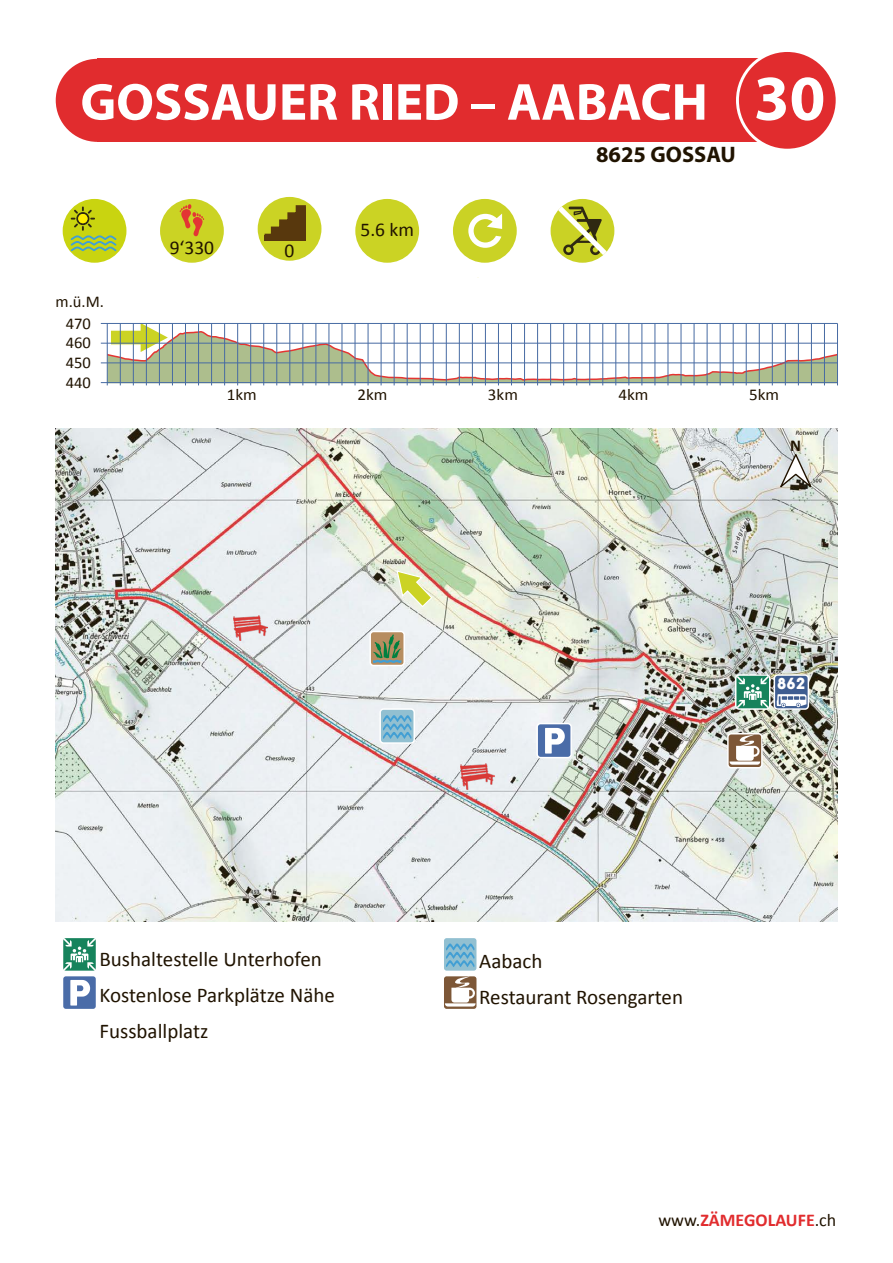
<style>
.page{position:relative;width:893px;height:1263px;background:#fff}
.page>*{position:absolute;margin:0;border:0;box-sizing:border-box;transform-origin:0 0}
.t1{font:700 52.5px "Myriad Pro";color:#fff}
.t2{font:700 22.5px "Myriad Pro";color:#201300}
.t3{font:21px/36px "Calibri";color:#201300}
.t4{font:19.5px "Calibri";color:#201300}
.t5{font:700 18px "Calibri";color:#e12c2e}
.t6{font:700 16.65px "Calibri";color:#201300}
.t7{font:16.5px/19.8px "Calibri";color:#201300}
.t8{font:15px "COCOGOOSE";color:#fff}
.s1{font-size:64.5px}
.s2{font-weight:400;color:#201300}
</style>
<div class="page">
<img style="left:55px;top:428px;width:783px;height:494px">
<svg style="left:777px;top:451px;width:36px;height:41px"></svg>
<div style="left:62px;top:937px;width:35px;height:35px;border:2px solid #fff;border-radius:3px"></div>
<svg style="left:63px;top:938px;width:33px;height:32px"></svg>
<div style="left:735px;top:674px;width:35px;height:36px;border:2px solid #fff;border-radius:3px"></div>
<svg style="left:737px;top:676px;width:32px;height:32px"></svg>
<svg style="left:238px;top:568px;width:213px;height:176px;background:#dde1df"></svg>
<div style="left:443px;top:937px;width:34px;height:34px;background:#92c0d1;border-radius:3px"></div>
<div style="left:442px;top:937px;width:36px;height:35px;border:2px solid #fff;border-radius:3px"></div>
<svg style="left:446px;top:943px;width:29px;height:24px"></svg>
<div style="left:774px;top:675px;width:34px;height:34px;background:#3e5d91;border-radius:3px"></div>
<div style="left:774px;top:674px;width:35px;height:36px;border:2px solid #fff;border-radius:3px"></div>
<svg style="left:777px;top:694px;width:29px;height:13px"></svg>
<div style="left:727px;top:733px;width:36px;height:35px;border:2px solid #fff;border-radius:3px"></div>
<svg style="left:729px;top:734px;width:31px;height:31px"></svg>
<svg style="left:443px;top:975px;width:34px;height:34px"></svg>
<div style="left:442px;top:975px;width:36px;height:35px;border:2px solid #fff;border-radius:3px"></div>
<svg style="left:445px;top:976px;width:31px;height:30px"></svg>
<img style="left:234px;top:615px;width:34px;height:25px">
<img style="left:461px;top:764px;width:34px;height:25px">
<div style="left:62px;top:975px;width:35px;height:34px;background:#4a6ca8;border-radius:3px"></div>
<div style="left:62px;top:975px;width:35px;height:35px;border:2px solid #fff;border-radius:3px"></div>
<svg style="left:70px;top:980px;width:20px;height:25px"></svg>
<div style="left:537px;top:723px;width:34px;height:35px;background:#4a6ca8;border-radius:3px"></div>
<div style="left:536px;top:723px;width:36px;height:35px;border:2px solid #fff;border-radius:3px"></div>
<svg style="left:545px;top:728px;width:20px;height:25px"></svg>
<div style="left:355px;top:199px;width:64px;height:64px;background:#cbd324;border-radius:50%"></div>
<div style="left:160px;top:199px;width:64px;height:64px;background:#cbd324;border-radius:50%"></div>
<svg style="left:180px;top:204px;width:24px;height:32px"></svg>
<div style="left:258px;top:197px;width:63px;height:64px;background:#cbd324;border-radius:50%"></div>
<svg style="left:261px;top:203px;width:49px;height:37px"></svg>
<div style="left:265px;top:235px;width:41px;height:6px;background:#58380d"></div>
<div style="left:274px;top:229px;width:32px;height:7px;background:#58380d"></div>
<div style="left:282px;top:222px;width:24px;height:9px;background:#58380d"></div>
<div style="left:290px;top:214px;width:16px;height:10px;background:#58380d"></div>
<div style="left:298px;top:207px;width:8px;height:9px;background:#58380d"></div>
<div style="left:551px;top:199px;width:63px;height:64px;background:#cad225;border-radius:50%"></div>
<svg style="left:558px;top:207px;width:49px;height:48px"></svg>
<div style="left:453px;top:199px;width:64px;height:64px;background:#cad225;border-radius:50%"></div>
<svg style="left:468px;top:214px;width:34px;height:34px"></svg>
<div style="left:63px;top:199px;width:63px;height:64px;background:#c9d410;border-radius:50%"></div>
<svg style="left:71px;top:206px;width:46px;height:45px"></svg>
<div style="left:78px;top:214px;width:10px;height:9px;background:#ffed00;border-radius:50%"></div>
<svg style="left:106px;top:324px;width:731px;height:58px"></svg>
<hr style="left:101px;top:382px;width:736px;height:1px;background:#476ba3">
<hr style="left:101px;top:363px;width:736px;height:1px;background:#476ba3">
<hr style="left:101px;top:343px;width:736px;height:1px;background:#476ba3">
<hr style="left:107px;top:323px;width:1px;height:62px;background:#476ba3">
<hr style="left:159px;top:323px;width:1px;height:62px;background:#476ba3">
<hr style="left:211px;top:323px;width:1px;height:62px;background:#476ba3">
<hr style="left:720px;top:323px;width:1px;height:62px;background:#476ba3">
<hr style="left:133px;top:323px;width:1px;height:62px;background:#476ba3">
<hr style="left:185px;top:323px;width:1px;height:62px;background:#476ba3">
<hr style="left:368px;top:323px;width:1px;height:62px;background:#476ba3">
<hr style="left:576px;top:323px;width:1px;height:62px;background:#476ba3">
<hr style="left:329px;top:323px;width:1px;height:62px;background:#476ba3">
<hr style="left:316px;top:323px;width:1px;height:62px;background:#476ba3">
<hr style="left:433px;top:323px;width:1px;height:62px;background:#476ba3">
<hr style="left:290px;top:323px;width:1px;height:62px;background:#476ba3">
<hr style="left:407px;top:323px;width:1px;height:62px;background:#476ba3">
<hr style="left:263px;top:323px;width:1px;height:62px;background:#476ba3">
<hr style="left:381px;top:323px;width:1px;height:62px;background:#476ba3">
<hr style="left:237px;top:323px;width:1px;height:62px;background:#476ba3">
<hr style="left:120px;top:323px;width:1px;height:62px;background:#476ba3">
<hr style="left:172px;top:323px;width:1px;height:62px;background:#476ba3">
<hr style="left:524px;top:323px;width:1px;height:62px;background:#476ba3">
<hr style="left:146px;top:323px;width:1px;height:62px;background:#476ba3">
<hr style="left:459px;top:323px;width:1px;height:62px;background:#476ba3">
<hr style="left:303px;top:323px;width:1px;height:62px;background:#476ba3">
<hr style="left:420px;top:323px;width:1px;height:62px;background:#476ba3">
<hr style="left:277px;top:323px;width:1px;height:62px;background:#476ba3">
<hr style="left:772px;top:323px;width:1px;height:62px;background:#476ba3">
<hr style="left:394px;top:323px;width:1px;height:62px;background:#476ba3">
<hr style="left:250px;top:323px;width:1px;height:62px;background:#476ba3">
<hr style="left:355px;top:323px;width:1px;height:62px;background:#476ba3">
<hr style="left:224px;top:323px;width:1px;height:62px;background:#476ba3">
<hr style="left:342px;top:323px;width:1px;height:62px;background:#476ba3">
<hr style="left:198px;top:323px;width:1px;height:62px;background:#476ba3">
<hr style="left:668px;top:323px;width:1px;height:62px;background:#476ba3">
<hr style="left:101px;top:323px;width:736px;height:1px;background:#476ba3">
<hr style="left:837px;top:323px;width:1px;height:62px;background:#476ba3">
<hr style="left:694px;top:323px;width:1px;height:62px;background:#476ba3">
<hr style="left:602px;top:323px;width:1px;height:62px;background:#476ba3">
<hr style="left:629px;top:323px;width:1px;height:62px;background:#476ba3">
<hr style="left:446px;top:323px;width:1px;height:62px;background:#476ba3">
<hr style="left:746px;top:323px;width:1px;height:62px;background:#476ba3">
<hr style="left:642px;top:323px;width:1px;height:62px;background:#476ba3">
<hr style="left:550px;top:323px;width:1px;height:62px;background:#476ba3">
<hr style="left:472px;top:323px;width:1px;height:62px;background:#476ba3">
<hr style="left:785px;top:323px;width:1px;height:62px;background:#476ba3">
<hr style="left:707px;top:323px;width:1px;height:62px;background:#476ba3">
<hr style="left:563px;top:323px;width:1px;height:62px;background:#476ba3">
<hr style="left:485px;top:323px;width:1px;height:62px;background:#476ba3">
<hr style="left:511px;top:323px;width:1px;height:62px;background:#476ba3">
<hr style="left:759px;top:323px;width:1px;height:62px;background:#476ba3">
<hr style="left:655px;top:323px;width:1px;height:62px;background:#476ba3">
<hr style="left:824px;top:323px;width:1px;height:62px;background:#476ba3">
<hr style="left:681px;top:323px;width:1px;height:62px;background:#476ba3">
<hr style="left:589px;top:323px;width:1px;height:62px;background:#476ba3">
<hr style="left:498px;top:323px;width:1px;height:62px;background:#476ba3">
<hr style="left:733px;top:323px;width:1px;height:62px;background:#476ba3">
<hr style="left:616px;top:323px;width:1px;height:62px;background:#476ba3">
<hr style="left:537px;top:323px;width:1px;height:62px;background:#476ba3">
<hr style="left:811px;top:323px;width:1px;height:62px;background:#476ba3">
<hr style="left:798px;top:323px;width:1px;height:62px;background:#476ba3">
<div style="left:56px;top:59px;width:83px;height:83px;background:#e12c2e;border-radius:50%"></div>
<div style="left:97px;top:59px;width:685px;height:83px;background:#e12c2e"></div>
<div style="left:737px;top:51px;width:100px;height:99px;background:#e12c2e;border-radius:50%"></div>
<div style="left:736px;top:49px;width:103px;height:103px;border:3px solid #fff;border-radius:50%"></div>
<h1 class="t1" style="left:80px;top:68px;width:746px">GOSSAUER RIED – AABACH <span class="s1">30</span></h1>
<p class="t2" style="left:596px;top:140px;width:141px">8625 GOSSAU</p>
<p class="t7" style="left:56px;top:291px;width:50px">m.ü.M.</p>
<p class="t7" style="left:66px;top:313px;width:27px">470</p>
<p class="t7" style="left:66px;top:333px;width:27px">460</p>
<p class="t7" style="left:66px;top:352px;width:27px">450<br>440</p>
<p class="t4" style="left:170px;top:234px;width:46px">9‘330</p>
<p class="t4" style="left:285px;top:237px;width:11px">0</p>
<p class="t4" style="left:360px;top:216px;width:55px">5.6 km</p>
<p class="t7" style="left:227px;top:384px;width:31px">1km</p>
<p class="t7" style="left:357px;top:384px;width:31px">2km</p>
<p class="t7" style="left:618px;top:384px;width:31px">4km</p>
<p class="t7" style="left:749px;top:384px;width:31px">5km</p>
<p class="t7" style="left:488px;top:384px;width:31px">3km</p>
<p class="t6" style="left:790px;top:434px;width:12px">N</p>
<p class="t8" style="left:777px;top:672px;width:30px">862</p>
<p class="t3" style="left:100px;top:941px;width:237px">Bushaltestelle Unterhofen<br>Kostenlose Parkplätze Nähe<br>Fussballplatz</p>
<p class="t3" style="left:479px;top:942px;width:205px">Aabach<br>Restaurant Rosengarten</p>
<p class="t5" style="left:658px;top:1207px;width:180px"><span class="s2">www.</span>ZÄMEGOLAUFE<span class="s2">.ch</span></p>
</div>
